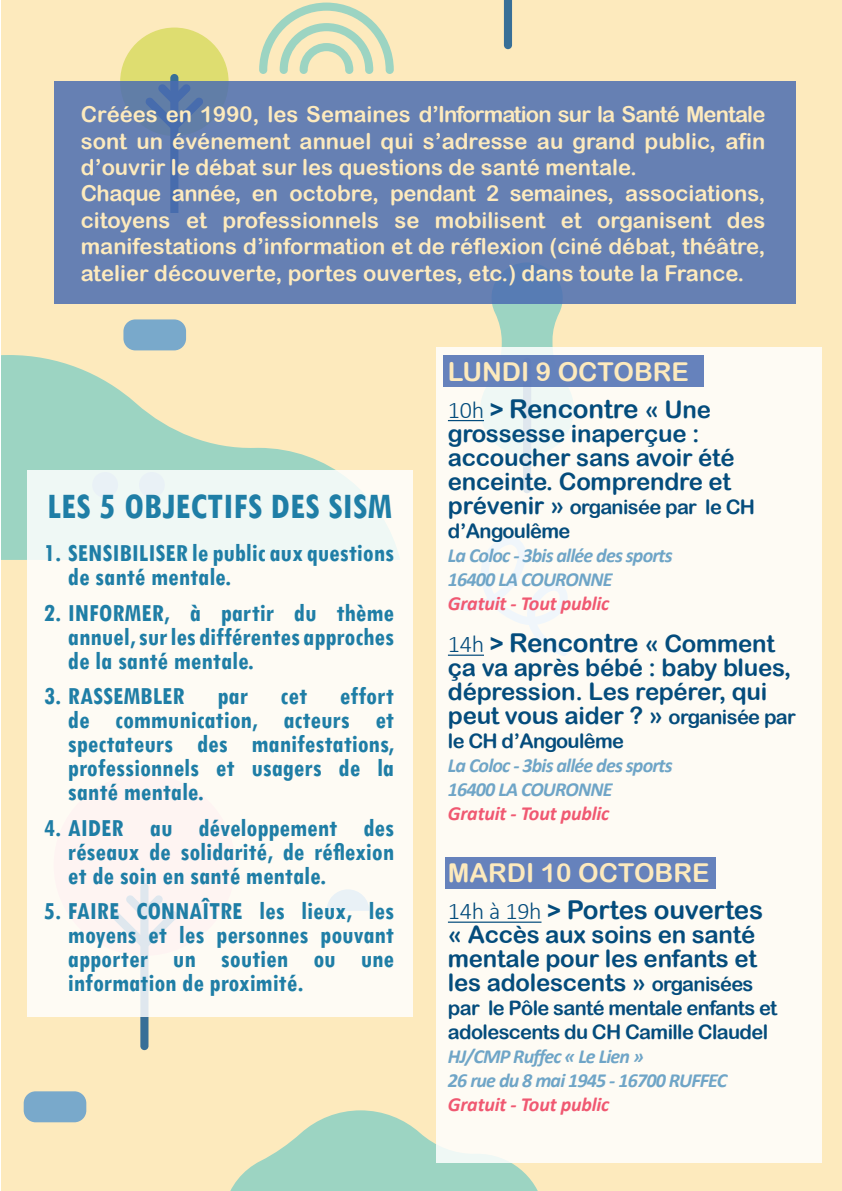
<style>
.page{position:relative;width:842px;height:1191px;background:#fff}
.page>*{position:absolute;margin:0;border:0;box-sizing:border-box;transform-origin:0 0}
.t1{font:700 condensed 38px "Tw Cen";color:#1f7ea6}
.t2{font:700 condensed 26px/24px "Tw Cen";color:#1f7ea6;text-align:justify}
.t3{font:26px "Arial Rounded MT Bold";letter-spacing:-.01em;color:#044c7c}
.t4{font:26px "Arial Rounded MT Bold";color:#fdeabd}
.t5{font:24px/24px "Arial Rounded MT Bold";letter-spacing:-.01em;color:#044c7c}
.t6{font:22px/26.4px "Arial Rounded MT Bold";color:#fdeabd;text-align:justify}
.t7{font:italic 700 20px "Calibri";letter-spacing:-.04em;color:#6fa5c7}
.t8{font:20px/24px "Arial Rounded MT Bold";letter-spacing:-.03em;color:#044c7c}
.t9{font:italic 700 20px "Calibri";letter-spacing:-.01em;color:#f05871}
.s1{font-family:"Calibri";font-weight:300;font-size:24px}
.s2{font-size:24px}
.s3{font-family:"Calibri";font-weight:300}
.s4{font-size:26px}
.s5{font-size:20px}
</style>
<div class="page">
<div style="left:1px;top:0;width:841px;height:1191px;background:#fdeabd"></div>
<div style="left:140px;top:883px;width:8px;height:167px;background:#386f97;border-radius:4px"></div>
<svg style="left:1px;top:355px;width:335px;height:205px;fill:#9cd4c2"></svg>
<svg style="left:504px;top:0;width:8px;height:49px"></svg>
<div style="left:120px;top:28px;width:109px;height:108px;background:#dedd70;border-radius:50%"></div>
<div style="left:170px;top:74px;width:8px;height:142px;background:#386f97;border-radius:4px"></div>
<svg style="left:480px;top:303px;width:95px;height:44px"></svg>
<svg style="left:230px;top:1110px;width:313px;height:81px"></svg>
<div style="left:24px;top:1091px;width:62px;height:31px;background:#79a9cb;border-radius:12px"></div>
<div style="left:123px;top:319px;width:63px;height:31px;background:#79a9cb;border-radius:12px"></div>
<svg style="left:259px;top:3px;width:135px;height:71px"></svg>
<div style="left:27px;top:470px;width:385px;height:546px;background:linear-gradient(to right,#fbf8f4,#fcfbf4)"></div>
<div style="left:54px;top:81px;width:741px;height:222px;background:#6680b3"></div>
<div style="left:437px;top:347px;width:385px;height:815px;background:#fefbf4"></div>
<div style="left:443px;top:356px;width:260px;height:31px;background:#6682bc"></div>
<div style="left:445px;top:857px;width:271px;height:32px;background:#6682bc"></div>
<hr style="left:448px;top:420px;width:36px;height:1px;background:#044c7c">
<hr style="left:448px;top:654px;width:36px;height:2px;background:#044c7c">
<hr style="left:448px;top:921px;width:93px;height:1px;background:#044c7c">
<p class="t6" style="left:81px;top:101px;width:686px">Créées en 1990, les Semaines d’Information sur la Santé Mentale sont un événement annuel qui s’adresse au grand public, afin d’ouvrir le débat sur les questions de santé mentale.</p>
<p class="t6" style="left:81px;top:180px;width:686px">Chaque année, en octobre, pendant 2 semaines, associations, citoyens et professionnels se mobilisent et organisent des manifestations d’information et de réflexion (ciné débat, théâtre, atelier découverte, portes ouvertes, etc.) dans toute la France.</p>
<p class="t1" style="left:47px;top:482px;width:346px">LES 5 OBJECTIFS DES SISM</p>
<p class="t2" style="left:68px;top:540px;width:328px;text-indent:-24px">1. SENSIBILISER le public aux questions de santé mentale.</p>
<p class="t2" style="left:68px;top:600px;width:328px;text-indent:-24px">2. INFORMER, à partir du thème annuel, sur les différentes approches de la santé mentale.</p>
<p class="t2" style="left:44px;top:683px;width:142px">3. RASSEMBLER</p>
<p class="t2" style="left:217px;top:683px;width:32px">par</p>
<p class="t2" style="left:281px;top:683px;width:28px">cet</p>
<p class="t2" style="left:68px;top:683px;width:328px;text-indent:272px">effort de communication, acteurs et spectateurs des manifestations, professionnels et usagers de la santé mentale.</p>
<p class="t2" style="left:68px;top:814px;width:328px;text-indent:-24px">4. AIDER au développement des réseaux de solidarité, de réflexion et de soin en santé mentale.</p>
<p class="t2" style="left:68px;top:898px;width:328px;text-indent:-24px">5. FAIRE CONNAÎTRE les lieux, les moyens et les personnes pouvant apporter un soutien ou une information de proximité.</p>
<p class="t4" style="left:448px;top:356px;width:242px">LUNDI 9 OCTOBRE</p>
<p class="t3" style="left:448px;top:393px;width:264px"><span class="s1">10h</span> <span class="s2">&gt;</span> Rencontre <span class="s2">« Une</span></p>
<p class="t5" style="left:448px;top:421px;width:288px">grossesse inaperçue : accoucher sans avoir été enceinte. Comprendre et</p>
<p class="t8" style="left:448px;top:494px;width:309px"><span class="s2">prévenir »</span> organisée par le CH d’Angoulême</p>
<p class="t7" style="left:448px;top:541px;width:226px">La Coloc - 3bis allée des sports</p>
<p class="t7" style="left:448px;top:565px;width:166px">16400 LA COURONNE</p>
<p class="t9" style="left:448px;top:589px;width:163px">Gratuit - Tout public</p>
<p class="t5" style="left:448px;top:631px;width:349px"><span class="s3">14h</span> &gt; <span class="s4">Rencontre</span> « Comment ça va après bébé : baby blues, dépression. Les repérer, qui peut vous aider ? » <span class="s5">organisée par</span></p>
<p class="t8" style="left:448px;top:729px;width:178px">le CH d’Angoulême</p>
<p class="t7" style="left:448px;top:751px;width:226px">La Coloc - 3bis allée des sports</p>
<p class="t7" style="left:448px;top:775px;width:166px">16400 LA COURONNE</p>
<p class="t9" style="left:448px;top:799px;width:163px">Gratuit - Tout public</p>
<p class="t4" style="left:448px;top:857px;width:263px">MARDI 10 OCTOBRE</p>
<p class="t3" style="left:448px;top:894px;width:317px"><span class="s1">14h à 19h</span> <span class="s2">&gt;</span> Portes ouvertes</p>
<p class="t5" style="left:448px;top:922px;width:310px;text-align:justify">« Accès aux soins en santé mentale pour les enfants et les adolescents » <span class="s5">organisées</span></p>
<p class="t8" style="left:448px;top:995px;width:331px">par le Pôle santé mentale enfants et adolescents du CH Camille Claudel</p>
<p class="t7" style="left:448px;top:1042px;width:197px">HJ/CMP Ruffec « Le Lien »</p>
<p class="t7" style="left:448px;top:1066px;width:281px">26 rue du 8 mai 1945 - 16700 RUFFEC</p>
<p class="t9" style="left:448px;top:1090px;width:163px">Gratuit - Tout public</p>
</div>
